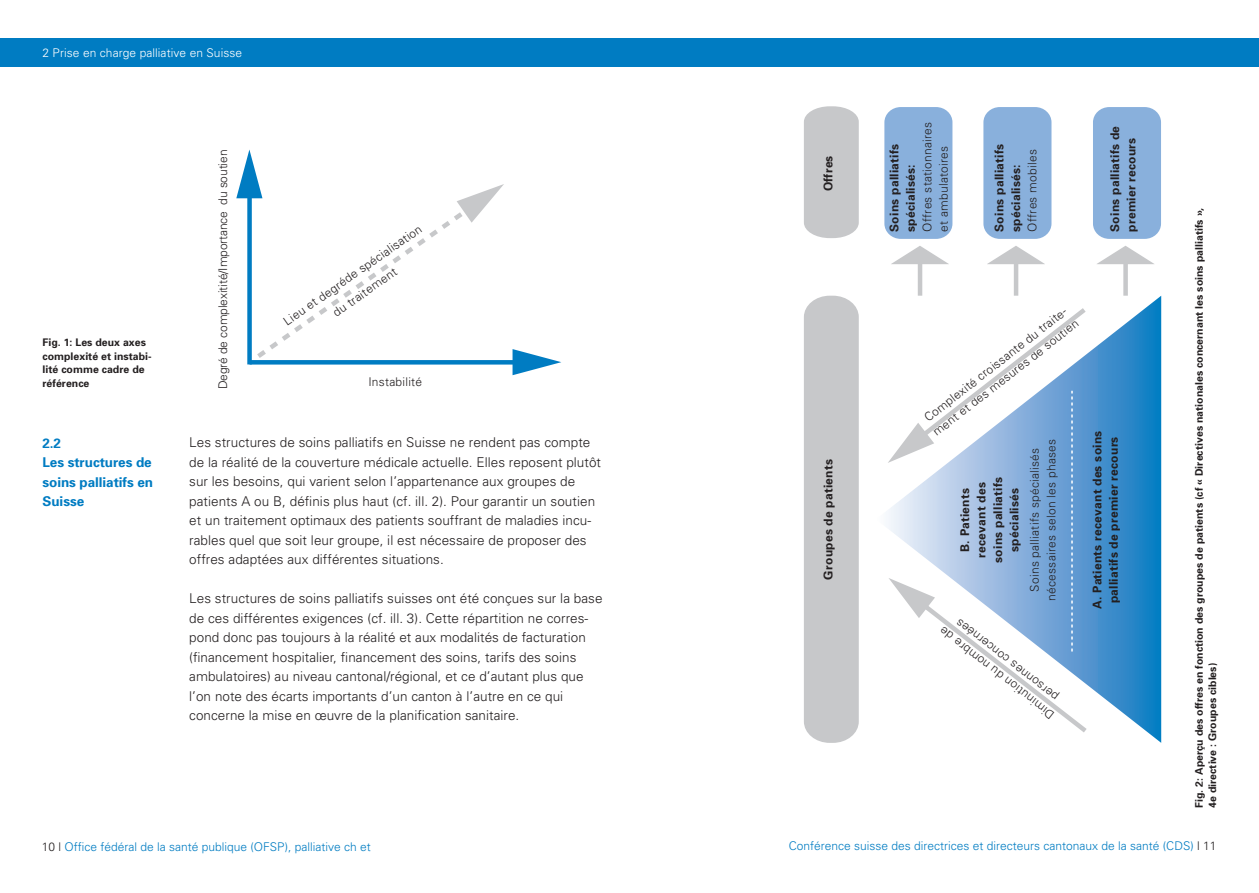
<style>
.page{position:relative;width:1259px;height:893px;background:#fff}
.page>*{position:absolute;margin:0;border:0;box-sizing:border-box;transform-origin:0 0}
.t1{font:300 13.5px/19.5px "Univers";letter-spacing:.005em;color:#231f20}
.t2{font:700 13.5px/19.5px "Univers";letter-spacing:-.005em;color:#007cc2}
.t3{font:300 12px/16.5px "Univers";letter-spacing:.02em;color:#231f20;text-align:center}
.t4{font:700 12px/16.5px "Univers";letter-spacing:.02em;color:#231f20}
.t5{font:300 12px "Univers";color:#007cc2}
.t6{font:300 12px "Univers";letter-spacing:-.01em;color:#231f20}
.t7{font:300 12px "Univers";letter-spacing:.005em;color:#fff}
.t8{font:700 10.5px/13.5px "Univers";letter-spacing:.005em;color:#231f20}
.s1{color:#231f20}
</style>
<div class="page">
<div style="left:0;top:38px;width:1259px;height:29px;background:#007cc2"></div>
<div style="left:247px;top:189px;width:5px;height:175px;background:#007cc2"></div>
<div style="left:249px;top:360px;width:272px;height:5px;background:#007cc2"></div>
<svg style="left:512px;top:349px;width:49px;height:26px"></svg>
<svg style="left:236px;top:150px;width:268px;height:212px"></svg>
<svg style="left:804px;top:106px;width:55px;height:132px;background:#c9cacc"></svg>
<div style="left:804px;top:296px;width:55px;height:447px;background:#c7c8ca"></div>
<div style="left:884px;top:107px;width:68px;height:132px;background:#89b0dc;border-radius:16px"></div>
<div style="left:1093px;top:107px;width:68px;height:132px;background:#89b0dc;border-radius:16px"></div>
<div style="left:983px;top:107px;width:68px;height:132px;background:#89b0dc;border-radius:16px"></div>
<svg style="left:1091px;top:296px;width:70px;height:447px;background:#4897cf"></svg>
<svg style="left:888px;top:308px;width:203px;height:425px"></svg>
<div style="left:917px;top:260px;width:5px;height:36px;background:#c7c8ca"></div>
<svg style="left:891px;top:246px;width:58px;height:18px"></svg>
<div style="left:1013px;top:260px;width:5px;height:36px;background:#c7c8ca"></div>
<svg style="left:987px;top:246px;width:58px;height:18px"></svg>
<svg style="left:1123px;top:264px;width:4px;height:32px"></svg>
<svg style="left:1097px;top:246px;width:57px;height:18px"></svg>
<p class="t7" style="left:43px;top:45px;width:201px">2 Prise en charge palliative en Suisse</p>
<p class="t8" style="left:43px;top:336px;width:111px">Fig. 1: Les deux axes complexité et instabi&shy;lité comme cadre de référence</p>
<p class="t6" style="left:216px;top:389px;width:241px;rotate:-90deg">Degré de complexitité/Importance du soutien</p>
<p class="t3" style="left:279px;top:313px;width:167px;line-height:21px;rotate:-35deg">Lieu et degréde spécialisation du traitement</p>
<p class="t3" style="left:368px;top:373px;width:55px">Instabilité</p>
<p class="t2" style="left:43px;top:433px;width:112px">2.2<br>Les structures de soins palliatifs en<br>Suisse</p>
<p class="t1" style="left:189px;top:432px;width:413px">Les structures de soins palliatifs en Suisse ne rendent pas compte de la réalité de la couverture médicale actuelle. Elles reposent plutôt sur les besoins, qui varient selon l’appartenance aux groupes de patients A ou B, définis plus haut (cf. ill. 2). Pour garantir un soutien et un traitement optimaux des patients souffrant de maladies incu&shy;rables quel que soit leur groupe, il est nécessaire de proposer des offres adaptées aux différentes situations.</p>
<p class="t1" style="left:189px;top:588px;width:415px">Les structures de soins palliatifs suisses ont été conçues sur la base de ces différentes exigences (cf. ill. 3). Cette répartition ne corres&shy;pond donc pas toujours à la réalité et aux modalités de facturation (financement hospitalier, financement des soins, tarifs des soins ambulatoires) au niveau cantonal/régional, et ce d’autant plus que l’on note des écarts importants d’un canton à l’autre en ce qui concerne la mise en œuvre de la planification sanitaire.</p>
<p class="t3" style="left:918px;top:232px;width:111px;text-align:left;rotate:-90deg">Offres stationnaires et ambulatoires</p>
<p class="t4" style="left:819px;top:191px;width:37px;rotate:-90deg">Offres</p>
<p class="t4" style="left:885px;top:232px;width:89px;rotate:-90deg">Soins palliatifs spécialisés:</p>
<p class="t4" style="left:990px;top:232px;width:89px;rotate:-90deg">Soins palliatifs spécialisés:</p>
<p class="t3" style="left:1023px;top:232px;width:84px;rotate:-90deg">Offres mobiles</p>
<p class="t4" style="left:1106px;top:232px;width:107px;rotate:-90deg">Soins palliatifs de premier recours</p>
<p class="t4" style="left:819px;top:579px;width:122px;rotate:-90deg">Groupes de patients</p>
<p class="t3" style="left:919px;top:413px;width:183px;text-align:left;rotate:-38deg">Complexité croissante du traite&shy;ment et des mesures de soutien</p>
<p class="t4" style="left:956px;top:563px;width:87px;text-align:center;rotate:-90deg">B. Patients recevant des soins palliatifs spécialisés</p>
<p class="t3" style="left:1026px;top:601px;width:163px;rotate:-90deg">Soins palliatifs spécialisés nécessaires selon les phases</p>
<p class="t3" style="left:1047px;top:723px;width:143px;rotate:-142deg">Diminution du nombre de personnes concernées</p>
<p class="t4" style="left:1088px;top:609px;width:180px;text-align:center;rotate:-90deg">A. Patients recevant des soins palliatifs de premier recours</p>
<p class="t8" style="left:1192px;top:808px;width:602px;rotate:-90deg">Fig. 2: Aperçu des offres en fonction des groupes de patients (cf « Directives nationales concernant les soins palliatifs »,<br>4e directive : Groupes cibles)</p>
<p class="t5" style="left:42px;top:839px;width:330px"><span class="s1">10 |</span> Office fédéral de la santé publique (OFSP), palliative ch et</p>
<p class="t5" style="left:788px;top:838px;width:429px">Conférence suisse des directrices et directeurs cantonaux de la santé (CDS) <span class="s1">| 11</span></p>
</div>
